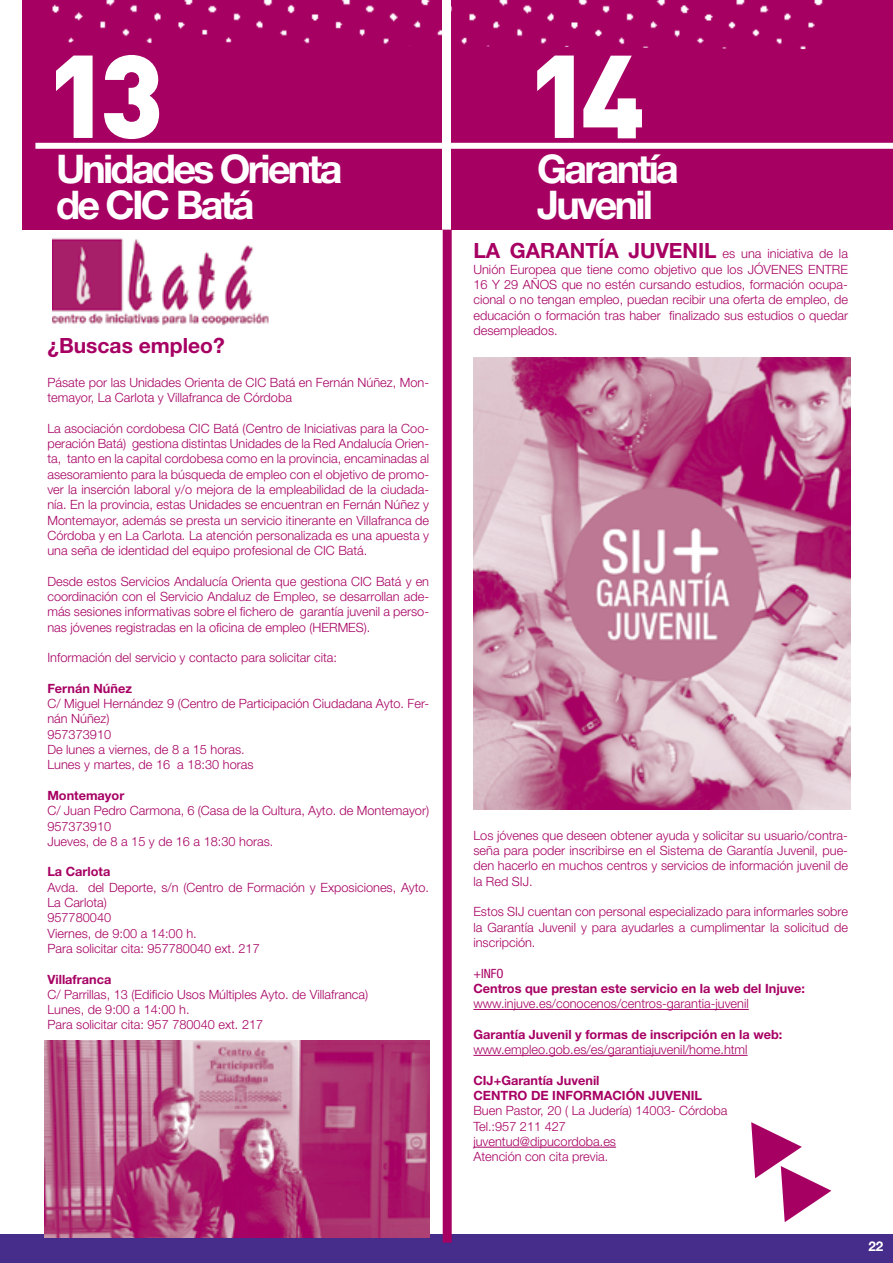
<style>
.page{position:relative;width:893px;height:1263px;background:#fff}
.page>*{position:absolute;margin:0;border:0;box-sizing:border-box;transform-origin:0 0}
.t1{font:900 116.1px "DIN Pro";color:#fff}
.t2{font:700 39.6px/36px "Helvetica Neue LT Std";letter-spacing:-.07em;color:#fff}
.t3{font:700 21px "Helvetica Neue LT Std";color:#a70063}
.t4{font:700 13.5px "Helvetica Neue LT Std";color:#fff}
.t5{font:300 12.75px/15.3px "Helvetica Neue LT Std";color:#a70063}
.t6{font:700 12.75px/15.3px "Helvetica Neue LT Std";color:#a70063}
.t7{font:condensed 12.75px "Helvetica Neue LT Std";color:#a70063}
.s1{font-weight:700;font-size:21px}
</style>
<div class="page">
<div style="left:0;top:1235px;width:893px;height:28px;background:#472d8b"></div>
<div style="left:23px;top:0;width:870px;height:230px;background:#a70063"></div>
<div style="left:35px;top:143px;width:858px;height:6px;background:#fff"></div>
<img style="left:52px;top:238px;width:217px;height:88px">
<svg style="left:56px;top:56px;width:37px;height:82px"></svg>
<img style="left:45px;top:1040px;width:384px;height:197px">
<svg style="left:537px;top:56px;width:37px;height:82px"></svg>
<hr style="left:473px;top:1009px;width:276px;height:1px;background:#a70063">
<hr style="left:473px;top:1055px;width:275px;height:1px;background:#a70063">
<hr style="left:473px;top:1147px;width:143px;height:1px;background:#a70063">
<img style="left:473px;top:357px;width:377px;height:452px">
<img style="left:52px;top:0;width:771px;height:49px">
<div style="left:443px;top:230px;width:9px;height:1012px;background:#a70063"></div>
<div style="left:442px;top:0;width:9px;height:230px;background:#fff"></div>
<svg style="left:751px;top:1122px;width:80px;height:100px"></svg>
<h1 class="t1" style="left:99px;top:17px;width:66px">3</h1>
<h2 class="t2" style="left:56px;top:150px;width:288px">Unidades Orienta de CIC Batá</h2>
<h3 class="t3" style="left:47px;top:333px;width:179px">¿Buscas empleo?</h3>
<p class="t5" style="left:47px;top:374px;width:383px">Pásate por las Unidades Orienta de CIC Batá en Fernán Núñez, Mon&shy;temayor, La Carlota y Villafranca de Córdoba</p>
<p class="t5" style="left:47px;top:420px;width:383px;text-align:justify">La asociación cordobesa CIC Batá (Centro de Iniciativas para la Coo&shy;peración Batá) gestiona distintas Unidades de la Red Andalucía Orien&shy;ta, tanto en la capital cordobesa como en la provincia, encaminadas al asesoramiento para la búsqueda de empleo con el objetivo de promo&shy;ver la inserción laboral y/o mejora de la empleabilidad de la ciudada&shy;nía. En la provincia, estas Unidades se encuentran en Fernán Núñez y Montemayor, además se presta un servicio itinerante en Villafranca de Córdoba y en La Carlota. La atención personalizada es una apuesta y una seña de identidad del equipo profesional de CIC Batá.</p>
<p class="t5" style="left:47px;top:573px;width:383px;text-align:justify">Desde estos Servicios Andalucía Orienta que gestiona CIC Batá y en coordinación con el Servicio Andaluz de Empleo, se desarrollan ade&shy;más sesiones informativas sobre el fichero de garantía juvenil a perso&shy;nas jóvenes registradas en la oficina de empleo (HERMES).</p>
<p class="t5" style="left:47px;top:650px;width:291px">Información del servicio y contacto para solicitar cita:</p>
<p class="t6" style="left:47px;top:680px;width:86px">Fernán Núñez</p>
<p class="t5" style="left:47px;top:696px;width:383px">C/ Miguel Hernández 9 (Centro de Participación Ciudadana Ayto. Fer&shy;nán Núñez)<br>957373910<br>De lunes a viernes, de 8 a 15 horas.<br>Lunes y martes, de 16 a 18:30 horas</p>
<p class="t6" style="left:47px;top:787px;width:78px">Montemayor</p>
<p class="t5" style="left:47px;top:803px;width:383px">C/ Juan Pedro Carmona, 6 (Casa de la Cultura, Ayto. de Montemayor)<br>957373910<br>Jueves, de 8 a 15 y de 16 a 18:30 horas.</p>
<p class="t6" style="left:47px;top:864px;width:65px">La Carlota</p>
<p class="t5" style="left:47px;top:879px;width:383px">Avda. del Deporte, s/n (Centro de Formación y Exposiciones, Ayto.<br>La Carlota)<br>957780040<br>Viernes, de 9:00 a 14:00 h.<br>Para solicitar cita: 957780040 ext. 217</p>
<p class="t6" style="left:47px;top:971px;width:65px">Villafranca</p>
<p class="t5" style="left:47px;top:986px;width:322px">C/ Parrillas, 13 (Edificio Usos Múltiples Ayto. de Villafranca)<br>Lunes, de 9:00 a 14:00 h.<br>Para solicitar cita: 957 780040 ext. 217</p>
<h1 class="t1" style="left:580px;top:17px;width:66px">4</h1>
<h2 class="t2" style="left:537px;top:150px;width:143px">Garantía<br>Juvenil</h2>
<p class="t5" style="left:473px;top:246px;width:376px;text-align:justify"><span class="s1">LA GARANTÍA JUVENIL</span> es una iniciativa de la Unión Europea que tiene como objetivo que los JÓVENES ENTRE 16 Y 29 AÑOS que no estén cursando estudios, formación ocupa&shy;cional o no tengan empleo, puedan recibir una oferta de empleo, de educación o formación tras haber finalizado sus estudios o quedar desempleados.</p>
<p class="t5" style="left:473px;top:827px;width:376px;text-align:justify">Los jóvenes que deseen obtener ayuda y solicitar su usuario/contra&shy;seña para poder inscribirse en el Sistema de Garantía Juvenil, pue&shy;den hacerlo en muchos centros y servicios de información juvenil de la Red SIJ.</p>
<p class="t5" style="left:473px;top:904px;width:376px;text-align:justify">Estos SIJ cuentan con personal especializado para informarles sobre la Garantía Juvenil y para ayudarles a cumplimentar la solicitud de inscripción.</p>
<p class="t7" style="left:473px;top:966px;width:32px">+INFO</p>
<p class="t6" style="left:473px;top:980px;width:333px">Centros que prestan este servicio en la web del Injuve:</p>
<p class="t5" style="left:473px;top:996px;width:277px">www.injuve.es/conocenos/centros-garantia-juvenil</p>
<p class="t6" style="left:473px;top:1026px;width:310px">Garantía Juvenil y formas de inscripción en la web:</p>
<p class="t5" style="left:473px;top:1041px;width:276px">www.empleo.gob.es/es/garantiajuvenil/home.html</p>
<p class="t6" style="left:473px;top:1072px;width:230px">CIJ+Garantía Juvenil<br>CENTRO DE INFORMACIÓN JUVENIL</p>
<p class="t5" style="left:473px;top:1103px;width:255px">Buen Pastor, 20 ( La Judería) 14003- Córdoba<br>Tel.:957 211 427<br>juventud@dipucordoba.es<br>Atención con cita previa.</p>
<p class="t4" style="left:868px;top:1238px;width:17px">22</p>
</div>
